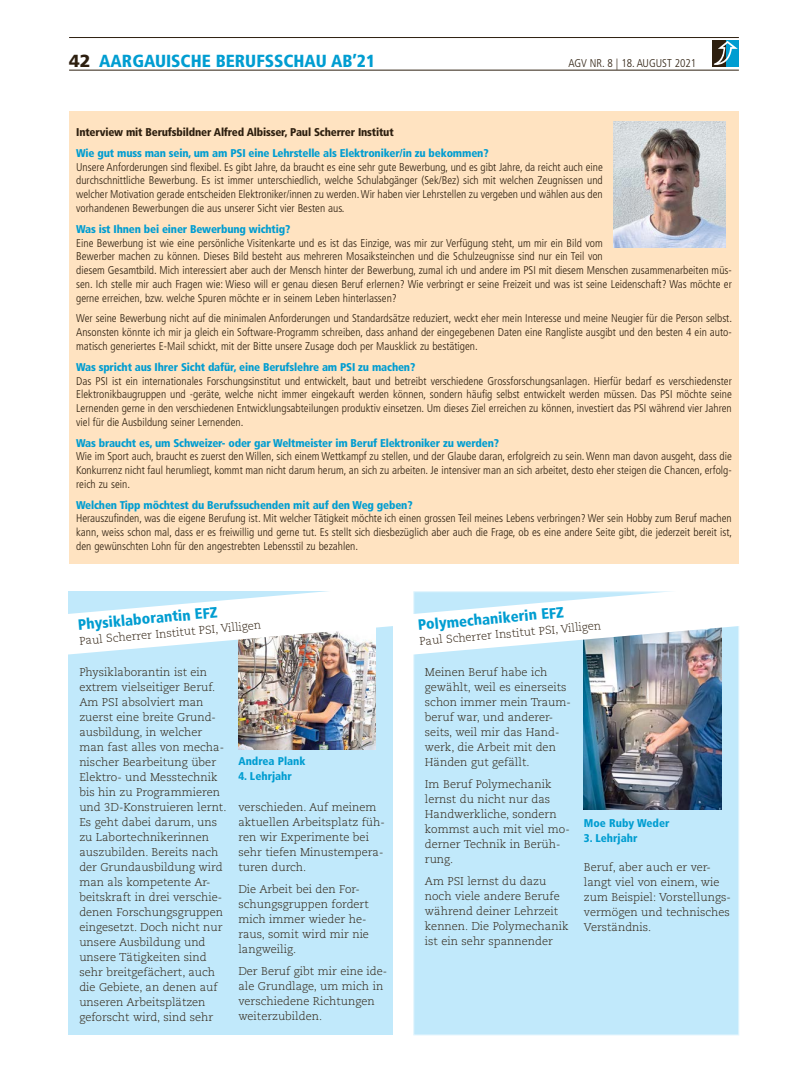
<style>
.page{position:relative;width:808px;height:1081px;background:#fff}
.page>*{position:absolute;margin:0;border:0;box-sizing:border-box;transform-origin:0 0}
.t1{font:900 condensed 17.5px "Frutiger";color:#009dd1}
.t2{font:900 condensed 15px "Frutiger";color:#009dd1}
.t3{font:300 condensed 11.25px/13.8px "Frutiger";color:#2d1f0f;text-align:justify}
.t4{font:300 11.25px/15px "Caecilia";color:#2d1f0f}
.t5{font:900 condensed 11.25px "Frutiger";letter-spacing:-.015em;color:#009dd1}
.t6{font:900 condensed 11.25px "Frutiger";letter-spacing:-.015em;color:#2d1f0f}
.s1{font-stretch:normal;color:#2d1f0f}
</style>
<div class="page">
<hr style="left:69px;top:70px;width:670px;height:1px;background:#2d1f0f">
<hr style="left:69px;top:37px;width:670px;height:1px;background:#2d1f0f">
<div style="left:713px;top:40px;width:13px;height:27px;background:#2d1f0f"></div>
<div style="left:726px;top:40px;width:13px;height:27px;background:#009dd1"></div>
<svg style="left:714px;top:41px;width:24px;height:24px"></svg>
<div style="left:69px;top:111px;width:670px;height:453px;background:#ffe3c1"></div>
<img style="left:613px;top:121px;width:113px;height:126px">
<div style="left:68px;top:592px;width:325px;height:443px;background:#c1e9fb"></div>
<img style="left:238px;top:655px;width:138px;height:95px">
<div style="left:413px;top:591px;width:326px;height:444px;background:#c1e9fb;border:1px solid #e0f4fd"></div>
<img style="left:584px;top:655px;width:137px;height:154px">
<svg style="left:68px;top:591px;width:671px;height:64px"></svg>
<h1 class="t1" style="left:69px;top:50px;width:308px"><span class="s1">42</span> AARGAUISCHE BERUFSSCHAU AB’21</h1>
<p class="t3" style="left:568px;top:56px;width:129px">AGV NR. 8 | 18. AUGUST 2021</p>
<p class="t6" style="left:76px;top:125px;width:319px">Interview mit Berufsbildner Alfred Albisser, Paul Scherrer Institut</p>
<p class="t5" style="left:76px;top:146px;width:414px">Wie gut muss man sein, um am PSI eine Lehrstelle als Elektroniker/in zu bekommen?</p>
<p class="t3" style="left:76px;top:160px;width:528px">Unsere Anforderungen sind flexibel. Es gibt Jahre, da braucht es eine sehr gute Bewerbung, und es gibt Jahre, da reicht auch eine durchschnittliche Bewerbung. Es ist immer unterschiedlich, welche Schulabgänger (Sek/Bez) sich mit welchen Zeugnissen und welcher Motivation gerade entscheiden Elektroniker/innen zu werden. Wir haben vier Lehrstellen zu vergeben und wählen aus den vorhandenen Bewerbungen die aus unserer Sicht vier Besten aus.</p>
<p class="t5" style="left:76px;top:222px;width:216px">Was ist Ihnen bei einer Bewerbung wichtig?</p>
<p class="t3" style="left:76px;top:236px;width:657px;text-align:left">Eine Bewerbung ist wie eine persönliche Visitenkarte und es ist das Einzige, was mir zur Verfügung steht, um mir ein Bild vom<br>Bewerber machen zu können. Dieses Bild besteht aus mehreren Mosaiksteinchen und die Schulzeugnisse sind nur ein Teil von<br>diesem Gesamtbild. Mich interessiert aber auch der Mensch hinter der Bewerbung, zumal ich und andere im PSI mit diesem Menschen zusammenarbeiten müs&shy;sen. Ich stelle mir auch Fragen wie: Wieso will er genau diesen Beruf erlernen? Wie verbringt er seine Freizeit und was ist seine Leidenschaft? Was möchte er gerne erreichen, bzw. welche Spuren möchte er in seinem Leben hinterlassen?</p>
<p class="t3" style="left:76px;top:312px;width:657px">Wer seine Bewerbung nicht auf die minimalen Anforderungen und Standardsätze reduziert, weckt eher mein Interesse und meine Neugier für die Person selbst.<br>Ansonsten könnte ich mir ja gleich ein Software-Programm schreiben, dass anhand der eingegebenen Daten eine Rangliste ausgibt und den besten 4 ein auto&shy;matisch generiertes E-Mail schickt, mit der Bitte unsere Zusage doch per Mausklick zu bestätigen.</p>
<p class="t5" style="left:76px;top:360px;width:341px">Was spricht aus Ihrer Sicht dafür, eine Berufslehre am PSI zu machen?</p>
<p class="t3" style="left:76px;top:374px;width:657px">Das PSI ist ein internationales Forschungsinstitut und entwickelt, baut und betreibt verschiedene Grossforschungsanlagen. Hierfür bedarf es verschiedenster Elektronikbaugruppen und -geräte, welche nicht immer eingekauft werden können, sondern häufig selbst entwickelt werden müssen. Das PSI möchte seine Lernenden gerne in den verschiedenen Entwicklungsabteilungen produktiv einsetzen. Um dieses Ziel erreichen zu können, investiert das PSI während vier Jahren viel für die Ausbildung seiner Lernenden.</p>
<p class="t5" style="left:76px;top:436px;width:424px">Was braucht es, um Schweizer- oder gar Weltmeister im Beruf Elektroniker zu werden?</p>
<p class="t3" style="left:76px;top:450px;width:657px">Wie im Sport auch, braucht es zuerst den Willen, sich einem Wettkampf zu stellen, und der Glaube daran, erfolgreich zu sein. Wenn man davon ausgeht, dass die Konkurrenz nicht faul herumliegt, kommt man nicht darum herum, an sich zu arbeiten. Je intensiver man an sich arbeitet, desto eher steigen die Chancen, erfolg&shy;reich zu sein.</p>
<p class="t5" style="left:76px;top:498px;width:338px">Welchen Tipp möchtest du Berufssuchenden mit auf den Weg geben?</p>
<p class="t3" style="left:76px;top:512px;width:657px">Herauszufinden, was die eigene Berufung ist. Mit welcher Tätigkeit möchte ich einen grossen Teil meines Lebens verbringen? Wer sein Hobby zum Beruf machen kann, weiss schon mal, dass er es freiwillig und gerne tut. Es stellt sich diesbezüglich aber auch die Frage, ob es eine andere Seite gibt, die jederzeit bereit ist, den gewünschten Lohn für den angestrebten Lebensstil zu bezahlen.</p>
<h2 class="t2" style="left:77px;top:615px;width:141px;rotate:-5deg">Physiklaborantin EFZ</h2>
<p class="t4" style="left:79px;top:633px;width:184px;rotate:-5deg">Paul Scherrer Institut PSI, Villigen</p>
<p class="t4" style="left:79px;top:665px;width:149px">Physiklaborantin ist ein extrem vielseitiger Beruf.<br>Am PSI absolviert man zuerst eine breite Grund&shy;ausbildung, in welcher man fast alles von mecha&shy;nischer Bearbeitung über<br>Elektro- und Messtechnik bis hin zu Programmieren und 3D-Konstruieren lernt.<br>Es geht dabei darum, uns zu Labortechnikerinnen auszubilden. Bereits nach der Grundausbildung wird man als kompetente Ar&shy;beitskraft in drei verschie&shy;denen Forschungsgruppen eingesetzt. Doch nicht nur unsere Ausbildung und unsere Tätigkeiten sind sehr breitgefächert, auch die Gebiete, an denen auf unseren Arbeitsplätzen geforscht wird, sind sehr</p>
<p class="t5" style="left:238px;top:754px;width:69px">Andrea Plank</p>
<p class="t5" style="left:238px;top:769px;width:55px">4. Lehrjahr</p>
<p class="t4" style="left:238px;top:799px;width:148px">verschieden. Auf meinem aktuellen Arbeitsplatz füh&shy;ren wir Experimente bei sehr tiefen Minustempera&shy;turen durch.</p>
<p class="t4" style="left:238px;top:881px;width:132px">Die Arbeit bei den For&shy;schungsgruppen fordert mich immer wieder he&shy;raus, somit wird mir nie langweilig.</p>
<p class="t4" style="left:238px;top:963px;width:150px">Der Beruf gibt mir eine ide&shy;ale Grundlage, um mich in verschiedene Richtungen weiterzubilden.</p>
<h2 class="t2" style="left:417px;top:616px;width:148px;rotate:-5deg">Polymechanikerin EFZ</h2>
<p class="t4" style="left:419px;top:634px;width:184px;rotate:-5deg">Paul Scherrer Institut PSI, Villigen</p>
<p class="t4" style="left:425px;top:665px;width:148px">Meinen Beruf habe ich gewählt, weil es einerseits schon immer mein Traum&shy;beruf war, und anderer&shy;seits, weil mir das Hand&shy;werk, die Arbeit mit den<br>Händen gut gefällt.</p>
<p class="t4" style="left:425px;top:777px;width:146px">Im Beruf Polymechanik lernst du nicht nur das<br>Handwerkliche, sondern kommst auch mit viel mo&shy;derner Technik in Berüh&shy;rung.</p>
<p class="t4" style="left:425px;top:874px;width:145px">Am PSI lernst du dazu noch viele andere Berufe während deiner Lehrzeit kennen. Die Polymechanik ist ein sehr spannender</p>
<p class="t5" style="left:584px;top:816px;width:87px">Moe Ruby Weder</p>
<p class="t5" style="left:584px;top:831px;width:55px">3. Lehrjahr</p>
<p class="t4" style="left:584px;top:859px;width:148px">Beruf, aber auch er ver&shy;langt viel von einem, wie zum Beispiel: Vorstellungs&shy;vermögen und technisches<br>Verständnis.</p>
</div>
